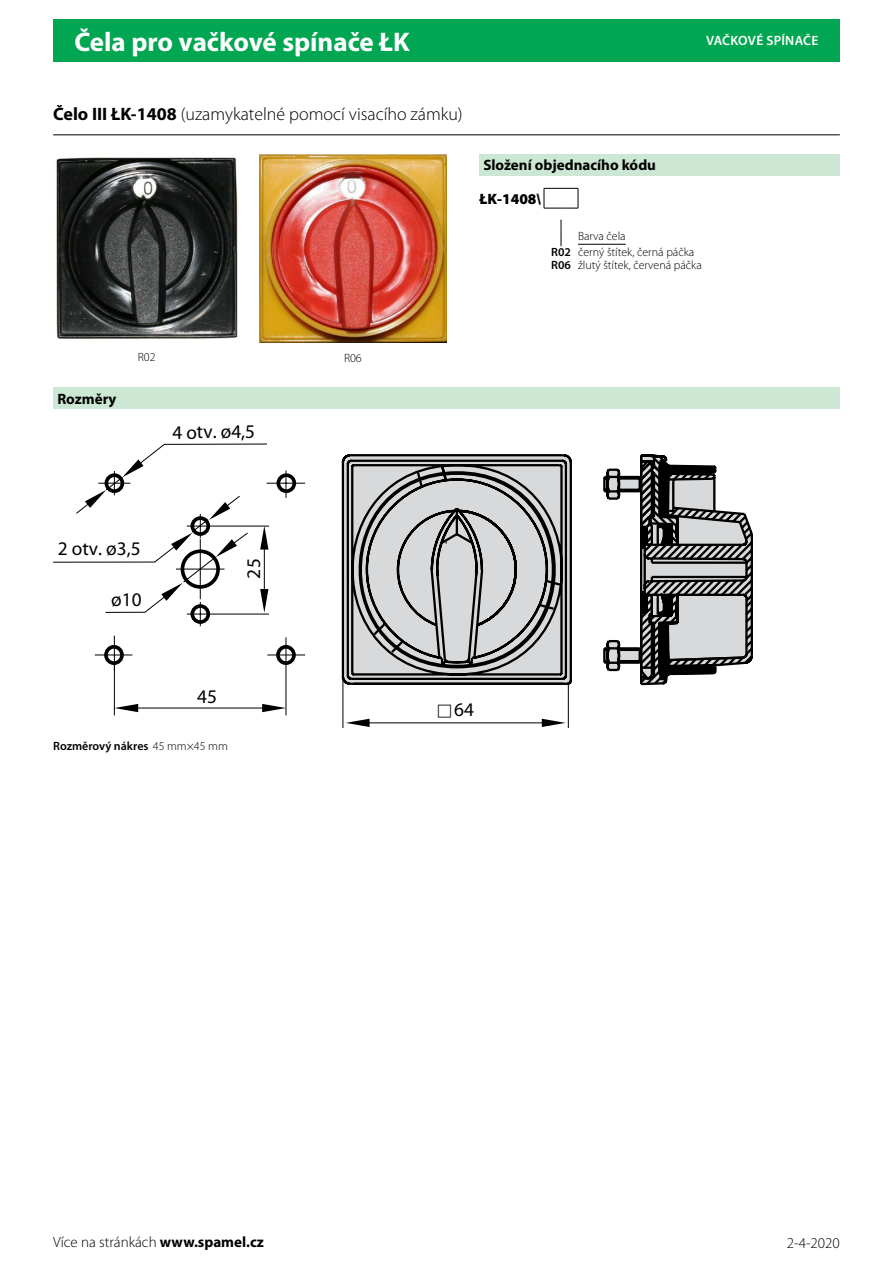
<style>
.page{position:relative;width:893px;height:1263px;background:#fff}
.page>*{position:absolute;margin:0;border:0;box-sizing:border-box;transform-origin:0 0}
.t1{font:700 27px "Myriad Pro";color:#fff}
.Cecha_Wymiary{font:19.35px "Myriad Pro";color:#000}
.t2{font:300 18px "Myriad Pro";color:#000}
.t3{font:300 15px "Myriad Pro";color:#000}
.Überschrift{font:700 15px "Myriad Pro";color:#000}
.TS_Bestellschlüssel{font:900 15px "Myriad Pro";color:#000}
.t4{font:600 13.5px "Myriad Pro";letter-spacing:.02em;color:#fff}
.TS_links{font:300 12px "Myriad Pro";color:#000}
.Text_semibold_podkre{font:600 12px "Myriad Pro";color:#000}
.TS_links_unterstrich{font:300 12px "Myriad Pro";color:#000}
.TS_fett_zentriert{font:600 12px "Myriad Pro";color:#000}
.Podpis_pod_zdjeciem{font:300 12px "Myriad Pro";color:#000}
.s1{font-weight:700}
.s2{font-weight:300}
</style>
<div class="page">
<div style="left:53px;top:19px;width:787px;height:43px;background:#00a651"></div>
<div style="left:479px;top:154px;width:361px;height:21px;background:#cce7d3"></div>
<svg style="left:544px;top:188px;width:35px;height:21px"></svg>
<svg style="left:561px;top:220px;width:1px;height:26px"></svg>
<hr style="left:578px;top:244px;width:48px;height:1px;background:#000">
<hr style="left:568px;top:665px;width:1px;height:63px;background:#000">
<hr style="left:342px;top:664px;width:1px;height:64px;background:#000">
<hr style="left:365px;top:722px;width:182px;height:1px;background:#000">
<svg style="left:346px;top:719px;width:24px;height:8px"></svg>
<svg style="left:542px;top:719px;width:24px;height:8px"></svg>
<hr style="left:285px;top:663px;width:1px;height:52px;background:#000">
<hr style="left:114px;top:664px;width:1px;height:51px;background:#000">
<hr style="left:133px;top:707px;width:134px;height:1px;background:#000">
<svg style="left:114px;top:704px;width:24px;height:8px"></svg>
<svg style="left:262px;top:704px;width:24px;height:8px"></svg>
<hr style="left:267px;top:483px;width:38px;height:1px;background:#000">
<hr style="left:267px;top:654px;width:38px;height:1px;background:#000">
<svg style="left:53px;top:443px;width:245px;height:224px"></svg>
<hr style="left:98px;top:483px;width:32px;height:1px;background:#000">
<svg style="left:341px;top:454px;width:412px;height:232px"></svg>
<hr style="left:53px;top:134px;width:787px;height:1px;background:#000">
<div style="left:53px;top:388px;width:787px;height:21px;background:#cce7d3"></div>
<img style="left:56px;top:157px;width:182px;height:182px">
<img style="left:259px;top:154px;width:187px;height:189px">
<h1 class="t1" style="left:74px;top:24px;width:337px">Čela pro vačkové spínače ŁK</h1>
<p class="t4" style="left:706px;top:32px;width:114px">VAČKOVÉ SPÍNAČE</p>
<p class="t2" style="left:53px;top:104px;width:411px"><span class="s1">Čelo III ŁK-1408</span> (uzamykatelné pomocí visacího zámku)</p>
<p class="Überschrift" style="left:483px;top:156px;width:174px">Složení objednacího kódu</p>
<p class="TS_Bestellschlüssel" style="left:479px;top:189px;width:63px">ŁK-1408\</p>
<p class="TS_links_unterstrich" style="left:578px;top:230px;width:49px">Barva čela</p>
<p class="TS_fett_zentriert" style="left:551px;top:245px;width:21px">R02</p>
<p class="TS_links" style="left:578px;top:246px;width:118px">černý štítek, černá páčka</p>
<p class="TS_fett_zentriert" style="left:551px;top:258px;width:21px">R06</p>
<p class="TS_links" style="left:578px;top:259px;width:125px">žlutý štítek, červená páčka</p>
<p class="Überschrift" style="left:57px;top:389px;width:61px">Rozměry</p>
<p class="Podpis_pod_zdjeciem" style="left:138px;top:350px;width:19px">R02</p>
<p class="Podpis_pod_zdjeciem" style="left:344px;top:351px;width:19px">R06</p>
<p class="Cecha_Wymiary" style="left:172px;top:420px;width:85px">4 otv. ø4,5</p>
<p class="Cecha_Wymiary" style="left:58px;top:536px;width:84px">2 otv. ø3,5</p>
<p class="Cecha_Wymiary" style="left:111px;top:588px;width:32px">ø10</p>
<p class="Cecha_Wymiary" style="left:242px;top:579px;width:22px;rotate:-90deg">52</p>
<p class="Cecha_Wymiary" style="left:197px;top:684px;width:21px">45</p>
<p class="Text_semibold_podkre" style="left:53px;top:738px;width:176px">Rozměrový nákres <span class="s2">45 mm×45 mm</span></p>
<p class="Cecha_Wymiary" style="left:454px;top:698px;width:21px">64</p>
<p class="t3" style="left:53px;top:1234px;width:212px">Více na stránkách <span class="s1">www.spamel.cz</span></p>
<p class="t3" style="left:787px;top:1234px;width:54px">2-4-2020</p>
</div>
